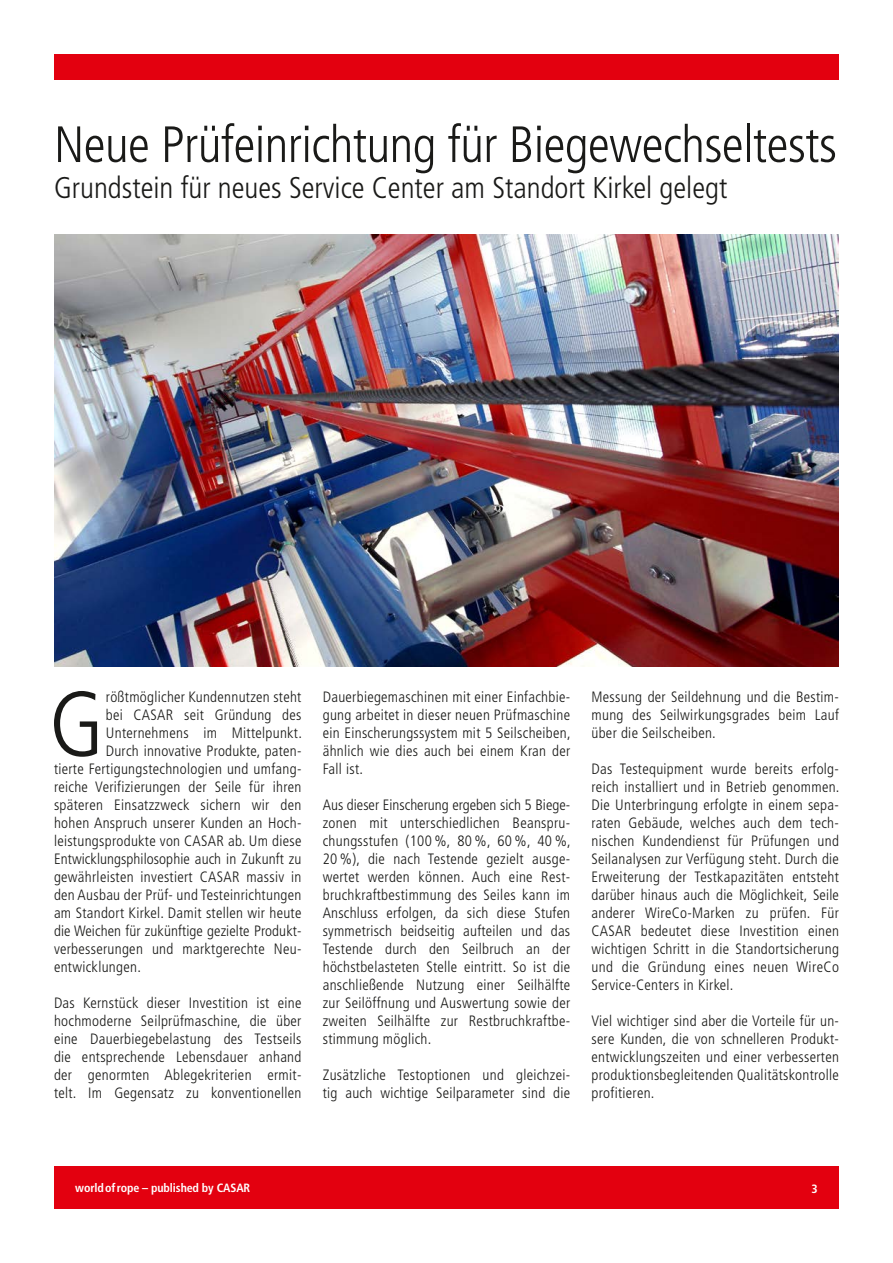
<style>
.page{position:relative;width:893px;height:1263px;background:#fff}
.page>*{position:absolute;margin:0;border:0;box-sizing:border-box;transform-origin:0 0}
.t1{font:300 condensed 92.4px "Frutiger";color:#1a1a18}
.t2{font:300 condensed 51px "Frutiger";letter-spacing:-.01em;color:#1a1a18}
.t3{font:300 condensed 30px "Frutiger";color:#1a1a18}
.t4{font:300 condensed 15px/18px "Frutiger";letter-spacing:.02em;color:#1a1a18;text-align:justify}
.t5{font:700 condensed 12px "Frutiger";letter-spacing:-.01em;color:#fff}
</style>
<div class="page">
<div style="left:54px;top:1167px;width:785px;height:42px;background:#e3000f"></div>
<div style="left:54px;top:54px;width:785px;height:26px;background:#e3000f"></div>
<img style="left:54px;top:235px;width:785px;height:431px">
<h2 class="t2" style="left:54px;top:115px;width:784px">Neue Prüfeinrichtung für Biegewechseltests</h2>
<h3 class="t3" style="left:54px;top:171px;width:675px">Grundstein für neues Service Center am Standort Kirkel gelegt</h3>
<h1 class="t1" style="left:49px;top:672px;width:56px">G</h1>
<p class="t4" style="left:106px;top:688px;width:197px">rößtmöglicher Kundennutzen steht</p>
<p class="t4" style="left:106px;top:706px;width:197px">bei CASAR seit Gründung des</p>
<p class="t4" style="left:106px;top:724px;width:198px">Unternehmens im Mittelpunkt.</p>
<p class="t4" style="left:106px;top:742px;width:197px">Durch innovative Produkte, paten-</p>
<p class="t4" style="left:54px;top:760px;width:249px">tierte Fertigungstechnologien und umfang-</p>
<p class="t4" style="left:54px;top:778px;width:249px">reiche Verifizierungen der Seile für ihren</p>
<p class="t4" style="left:54px;top:796px;width:249px">späteren Einsatzzweck sichern wir den</p>
<p class="t4" style="left:54px;top:814px;width:249px">hohen Anspruch unserer Kunden an Hoch-</p>
<p class="t4" style="left:54px;top:832px;width:249px">leistungsprodukte von CASAR ab. Um diese</p>
<p class="t4" style="left:54px;top:850px;width:249px">Entwicklungsphilosophie auch in Zukunft zu</p>
<p class="t4" style="left:54px;top:868px;width:249px">gewährleisten investiert CASAR massiv in</p>
<p class="t4" style="left:54px;top:886px;width:249px">den Ausbau der Prüf- und Testeinrichtungen</p>
<p class="t4" style="left:54px;top:904px;width:249px">am Standort Kirkel. Damit stellen wir heute</p>
<p class="t4" style="left:54px;top:922px;width:249px">die Weichen für zukünftige gezielte Produkt-</p>
<p class="t4" style="left:54px;top:940px;width:249px">verbesserungen und marktgerechte Neu-</p>
<p class="t4" style="left:54px;top:958px;width:88px">entwicklungen.</p>
<p class="t4" style="left:54px;top:994px;width:249px">Das Kernstück dieser Investition ist eine hochmoderne Seilprüfmaschine, die über eine Dauerbiegebelastung des Testseils die entsprechende Lebensdauer anhand der genormten Ablegekriterien ermit&shy;telt. Im Gegensatz zu konventionellen</p>
<p class="t4" style="left:323px;top:688px;width:249px">Dauerbiegemaschinen mit einer Einfachbie&shy;gung arbeitet in dieser neuen Prüfmaschine ein Einscherungssystem mit 5 Seilscheiben, ähnlich wie dies auch bei einem Kran der Fall ist.</p>
<p class="t4" style="left:323px;top:796px;width:250px">Aus dieser Einscherung ergeben sich 5 Biege&shy;zonen mit unterschiedlichen Beanspru&shy;chungsstufen (100 %, 80 %, 60 %, 40 %, 20 %), die nach Testende gezielt ausge&shy;wertet werden können. Auch eine Rest&shy;bruchkraftbestimmung des Seiles kann im Anschluss erfolgen, da sich diese Stufen symmetrisch beidseitig aufteilen und das Testende durch den Seilbruch an der höchstbelasteten Stelle eintritt. So ist die anschließende Nutzung einer Seilhälfte zur Seilöffnung und Auswertung sowie der zweiten Seilhälfte zur Restbruchkraftbe&shy;stimmung möglich.</p>
<p class="t4" style="left:323px;top:1066px;width:249px">Zusätzliche Testoptionen und gleichzei&shy;tig auch wichtige Seilparameter sind die</p>
<p class="t4" style="left:591px;top:688px;width:249px">Messung der Seildehnung und die Bestim&shy;mung des Seilwirkungsgrades beim Lauf über die Seilscheiben.</p>
<p class="t4" style="left:591px;top:760px;width:250px">Das Testequipment wurde bereits erfolg&shy;reich installiert und in Betrieb genommen.<br>Die Unterbringung erfolgte in einem sepa&shy;raten Gebäude, welches auch dem tech&shy;nischen Kundendienst für Prüfungen und Seilanalysen zur Verfügung steht. Durch die Erweiterung der Testkapazitäten entsteht darüber hinaus auch die Möglichkeit, Seile anderer WireCo-Marken zu prüfen. Für CASAR bedeutet diese Investition einen wichtigen Schritt in die Standortsicherung und die Gründung eines neuen WireCo Service-Centers in Kirkel.</p>
<p class="t4" style="left:591px;top:1012px;width:249px">Viel wichtiger sind aber die Vorteile für un&shy;sere Kunden, die von schnelleren Produkt&shy;entwicklungszeiten und einer verbesserten produktionsbegleitenden Qualitätskontrolle profitieren.</p>
<p class="t5" style="left:75px;top:1181px;width:176px">worldofrope – published by CASAR</p>
<p class="t5" style="left:811px;top:1181px;width:8px">3</p>
</div>
